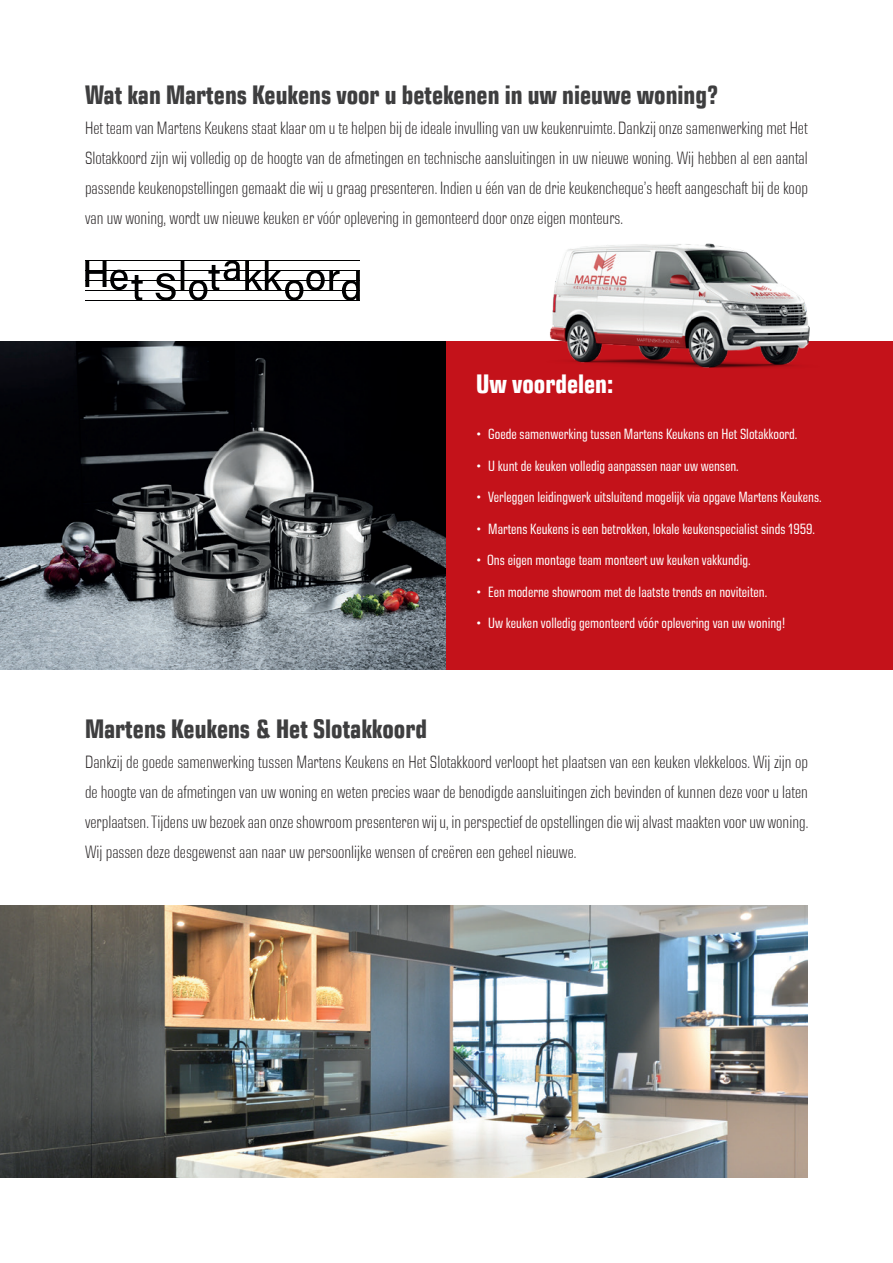
<style>
.page{position:relative;width:893px;height:1263px;background:#fff}
.page>*{position:absolute;margin:0;border:0;box-sizing:border-box;transform-origin:0 0}
.t1{font:700 condensed 27px "Eurostile Next Pro";color:#3e3e3f}
.t2{font:700 condensed 27px "Eurostile Next Pro";color:#fff}
.t3{font:300 condensed 18px/30px "Eurostile Next Pro";color:#231f20;text-align:justify}
.t4{font:condensed 15px "Eurostile Next Pro";color:#fff}
</style>
<div class="page">
<img style="left:0;top:341px;width:446px;height:328px">
<img style="left:0;top:906px;width:808px;height:272px">
<div style="left:446px;top:341px;width:447px;height:328px;background:#c4121a"></div>
<svg style="left:85px;top:260px;width:275px;height:41px"></svg>
<img style="left:550px;top:243px;width:260px;height:125px">
<h1 class="t1" style="left:85px;top:79px;width:635px">Wat kan Martens Keukens voor u betekenen in uw nieuwe woning?</h1>
<p class="t3" style="left:85px;top:113px;width:724px">Het team van Martens Keukens staat klaar om u te helpen bij de ideale invulling van uw keukenruimte. Dankzij onze samenwerking met Het Slotakkoord zijn wij volledig op de hoogte van de afmetingen en technische aansluitingen in uw nieuwe woning. Wij hebben al een aantal passende keukenopstellingen gemaakt die wij u graag presenteren. Indien u één van de drie keukencheque’s heeft aangeschaft bij de koop van uw woning, wordt uw nieuwe keuken er vóór oplevering in gemonteerd door onze eigen monteurs.</p>
<h1 class="t2" style="left:476px;top:368px;width:139px">Uw voordelen:</h1>
<p class="t4" style="left:476px;top:426px;width:323px">• Goede samenwerking tussen Martens Keukens en Het Slotakkoord.</p>
<p class="t4" style="left:476px;top:458px;width:264px">• U kunt de keuken volledig aanpassen naar uw wensen.</p>
<p class="t4" style="left:476px;top:489px;width:347px">• Verleggen leidingwerk uitsluitend mogelijk via opgave Martens Keukens.</p>
<p class="t4" style="left:476px;top:521px;width:340px">• Martens Keukens is een betrokken, lokale keukenspecialist sinds 1959.</p>
<p class="t4" style="left:476px;top:552px;width:276px">• Ons eigen montage team monteert uw keuken vakkundig.</p>
<p class="t4" style="left:476px;top:584px;width:292px">• Een moderne showroom met de laatste trends en noviteiten.</p>
<p class="t4" style="left:476px;top:615px;width:310px">• Uw keuken volledig gemonteerd vóór oplevering van uw woning!</p>
<h1 class="t1" style="left:85px;top:713px;width:343px">Martens Keukens &amp; Het Slotakkoord</h1>
<p class="t3" style="left:85px;top:747px;width:725px">Dankzij de goede samenwerking tussen Martens Keukens en Het Slotakkoord verloopt het plaatsen van een keuken vlekkeloos. Wij zijn op de hoogte van de afmetingen van uw woning en weten precies waar de benodigde aansluitingen zich bevinden of kunnen deze voor u laten verplaatsen. Tijdens uw bezoek aan onze showroom presenteren wij u, in perspectief de opstellingen die wij alvast maakten voor uw woning.<br>Wij passen deze desgewenst aan naar uw persoonlijke wensen of creëren een geheel nieuwe.</p>
</div>
